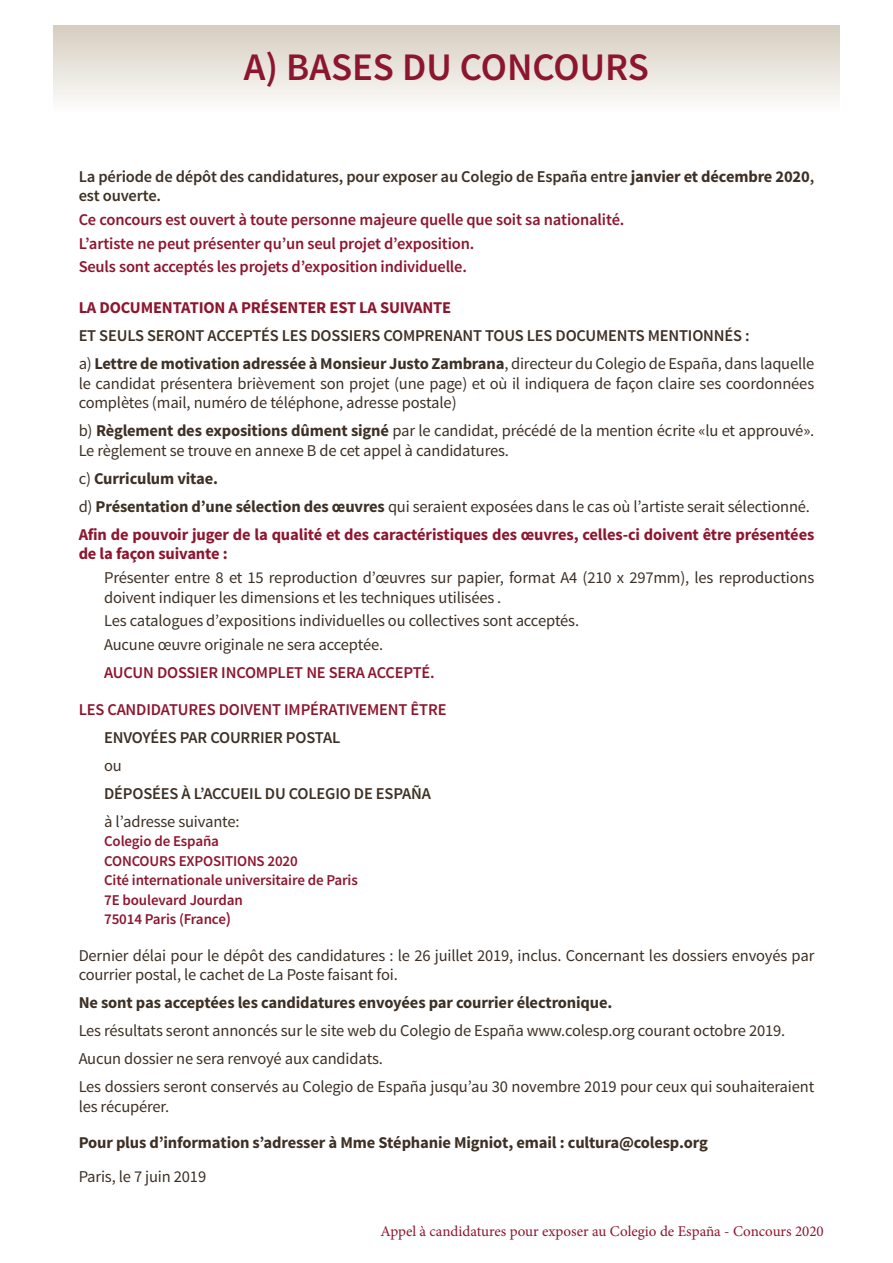
<style>
.page{position:relative;width:893px;height:1263px;background:#fff}
.page>*{position:absolute;margin:0;border:0;box-sizing:border-box;transform-origin:0 0}
.t1{font:600 39px "Source Sans Pro";color:#8d162f}
.t2{font:16.5px/19.5px "Source Sans Pro";letter-spacing:-.01em;color:#3e3024}
.t3{font:600 16.5px/19.5px "Source Sans Pro";letter-spacing:-.01em;color:#3e3024}
.t4{font:700 16.5px/28px "Source Sans Pro";letter-spacing:-.01em;color:#8d162f}
.t5{font:600 16.5px/23.7px "Source Sans Pro";letter-spacing:-.01em;color:#8d162f}
.t6{font:700 16.5px "Source Sans Pro";letter-spacing:-.01em;color:#3e3024}
.t7{font:600 15px/19.5px "Source Sans Pro";letter-spacing:-.01em;color:#8d162f}
.t8{font:15px "Minion Pro";color:#8d162f}
.s1{font-weight:700}
.s2{font-weight:400}
.s3{font-weight:400;color:#3e3024}
.s4{color:#3e3024}
.s5{font-size:16.5px}
</style>
<div class="page">
<div style="left:53px;top:26px;width:787px;height:87px;background:linear-gradient(to bottom,#d6cec0,#fefefd)"></div>
<h1 class="t1" style="left:244px;top:43px;width:407px">A) BASES DU CONCOURS</h1>
<p class="t3" style="left:79px;top:167px;width:737px">La période de dépôt des candidatures, pour exposer au Colegio de España entre <span class="s1">janvier et décembre 2020</span>, est ouverte.</p>
<p class="t5" style="left:79px;top:208px;width:547px">Ce concours est ouvert à toute personne majeure quelle que soit sa nationalité.<br>L’artiste ne peut présenter qu’un seul projet d’exposition.<br>Seuls sont acceptés les projets d’exposition individuelle.</p>
<p class="t4" style="left:79px;top:294px;width:374px">LA DOCUMENTATION A PRÉSENTER EST LA SUIVANTE</p>
<p class="t3" style="left:79px;top:322px;width:737px;line-height:28px">ET SEULS SERONT ACCEPTÉS LES DOSSIERS COMPRENANT TOUS LES DOCUMENTS MENTIONNÉS :<br><span class="s2">a)</span> <span class="s1">Lettre de motivation adressée à Monsieur Justo Zambrana</span><span class="s2">, directeur du Colegio de España, dans laquelle</span></p>
<p class="t2" style="left:79px;top:374px;width:737px">le candidat présentera brièvement son projet (une page) et où il indiquera de façon claire ses coordonnées complètes (mail, numéro de téléphone, adresse postale)</p>
<p class="t2" style="left:79px;top:421px;width:737px">b) <span class="s1">Règlement des expositions dûment signé</span> par le candidat, précédé de la mention écrite «lu et approuvé».<br>Le règlement se trouve en annexe B de cet appel à candidatures.</p>
<p class="t4" style="left:79px;top:465px;width:737px"><span class="s3">c)</span> <span class="s4">Curriculum vitae.<br></span><span class="s3">d)</span> <span class="s4">Présentation d’une sélection des œuvres</span> <span class="s3">qui seraient exposées dans le cas où l’artiste serait sélectionné.<br></span>Afin de pouvoir juger de la qualité et des caractéristiques des œuvres, celles-ci doivent être présentées</p>
<p class="t4" style="left:79px;top:540px;width:151px">de la façon suivante :</p>
<p class="t2" style="left:104px;top:568px;width:712px">Présenter entre 8 et 15 reproduction d’œuvres sur papier, format A4 (210 x 297mm), les reproductions doivent indiquer les dimensions et les techniques utilisées .</p>
<p class="t2" style="left:104px;top:609px;width:476px;line-height:23.7px">Les catalogues d’expositions individuelles ou collectives sont acceptés.<br>Aucune œuvre originale ne sera acceptée.</p>
<p class="t5" style="left:104px;top:661px;width:332px">AUCUN DOSSIER INCOMPLET NE SERA ACCEPTÉ.</p>
<p class="t5" style="left:79px;top:698px;width:369px">LES CANDIDATURES DOIVENT IMPÉRATIVEMENT ÊTRE</p>
<p class="t3" style="left:104px;top:728px;width:238px">ENVOYÉES PAR COURRIER POSTAL</p>
<p class="t2" style="left:104px;top:756px;width:19px">ou</p>
<p class="t3" style="left:104px;top:784px;width:328px">DÉPOSÉES À L’ACCUEIL DU COLEGIO DE ESPAÑA</p>
<p class="t2" style="left:104px;top:812px;width:137px">à l’adresse suivante:</p>
<p class="t7" style="left:104px;top:832px;width:255px">Colegio de España<br>CONCOURS EXPOSITIONS 2020<br>Cité internationale universitaire de Paris<br>7E boulevard Jourdan<br>75014 Paris (France<span class="s5">)</span></p>
<p class="t2" style="left:79px;top:946px;width:737px">Dernier délai pour le dépôt des candidatures : le 26 juillet 2019, inclus. Concernant les dossiers envoyés par courrier postal, le cachet de La Poste faisant foi.</p>
<p class="t6" style="left:79px;top:992px;width:535px">Ne sont pas acceptées les candidatures envoyées par courrier électronique.</p>
<p class="t2" style="left:79px;top:1017px;width:737px;line-height:28px">Les résultats seront annoncés sur le site web du Colegio de España www.colesp.org courant octobre 2019.<br>Aucun dossier ne sera renvoyé aux candidats.<br>Les dossiers seront conservés au Colegio de España jusqu’au 30 novembre 2019 pour ceux qui souhaiteraient</p>
<p class="t2" style="left:79px;top:1097px;width:92px">les récupérer.</p>
<p class="t6" style="left:79px;top:1132px;width:631px">Pour plus d’information s’adresser à Mme Stéphanie Migniot, email : cultura@colesp.org</p>
<p class="t2" style="left:79px;top:1167px;width:129px">Paris, le 7 juin 2019</p>
<p class="t8" style="left:381px;top:1221px;width:445px">Appel à candidatures pour exposer au Colegio de España - Concours 2020</p>
</div>
